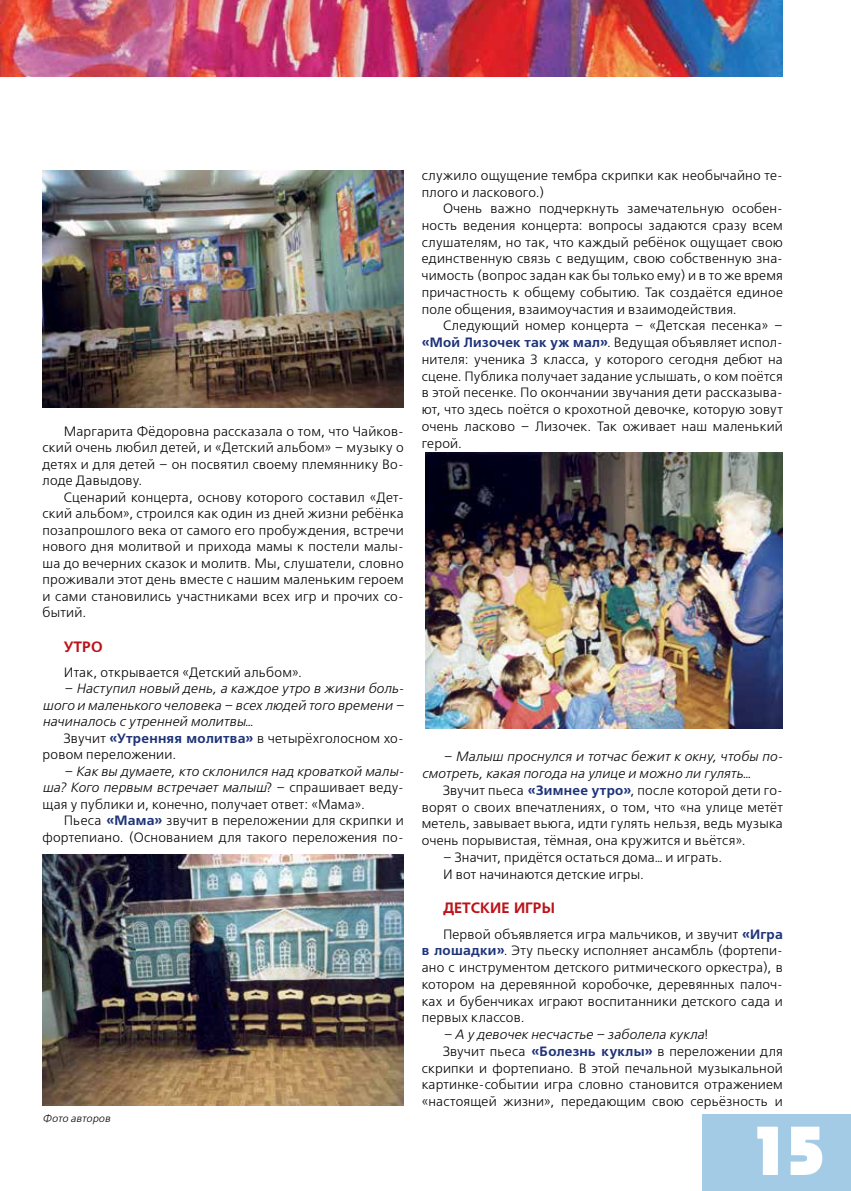
<style>
.page{position:relative;width:851px;height:1191px;background:#fff}
.page>*{position:absolute;margin:0;border:0;box-sizing:border-box;transform-origin:0 0}
.t1{font:800 69px "Bauhaus C";color:#fff}
.t2{font:700 15px "Free Set C";color:#ba141a}
.t3{font:13.5px/16.8px "Free Set C";letter-spacing:.015em;color:#000;text-align:justify}
.t4{font:italic 13.5px/16.5px "Free Set C";letter-spacing:.015em;color:#000;text-align:justify}
.t5{font:italic 10.5px "Free Set C";letter-spacing:.02em;color:#000}
.s1{font-weight:700;color:#1e3379}
.s2{font-style:normal}
</style>
<div class="page">
<div style="left:702px;top:1114px;width:148px;height:77px;background:#a4cbe6"></div>
<img style="left:0;top:0;width:782px;height:77px">
<img style="left:425px;top:453px;width:357px;height:275px">
<img style="left:43px;top:170px;width:360px;height:237px">
<img style="left:43px;top:854px;width:360px;height:252px">
<p class="t3" style="left:43px;top:423px;width:362px;text-indent:21px">Маргарита Фёдоровна рассказала о том, что Чайков&shy;ский очень любил детей, и «Детский альбом» – музыку о детях и для детей – он посвятил своему племяннику Во&shy;лоде Давыдову.</p>
<p class="t3" style="left:43px;top:489px;width:362px;text-indent:21px">Сценарий концерта, основу которого составил «Дет&shy;ский альбом», строился как один из дней жизни ребёнка позапрошлого века от самого его пробуждения, встречи нового дня молитвой и прихода мамы к постели малы&shy;ша до вечерних сказок и молитв. Мы, слушатели, словно проживали этот день вместе с нашим маленьким героем и сами становились участниками всех игр и прочих со&shy;бытий.</p>
<p class="t2" style="left:64px;top:638px;width:40px">УТРО</p>
<p class="t3" style="left:64px;top:664px;width:240px">Итак, открывается «Детский альбом».</p>
<p class="t4" style="left:43px;top:681px;width:362px;text-indent:21px">– Наступил новый день, а каждое утро в жизни боль&shy;шого и маленького человека – всех людей того времени – начиналось с утренней молитвы…</p>
<p class="t3" style="left:43px;top:730px;width:362px;text-indent:21px">Звучит <span class="s1">«Утренняя молитва»</span> в четырёхголосном хо&shy;ровом переложении.</p>
<p class="t4" style="left:43px;top:763px;width:362px;text-indent:21px">– Как вы думаете, кто склонился над кроваткой малы&shy;ша? Кого первым встречает малыш<span class="s2">? – спрашивает веду&shy;щая у публики и, конечно, получает ответ: «Мама».</span></p>
<p class="t3" style="left:43px;top:813px;width:362px;text-align:right">Пьеса <span class="s1">«Мама»</span> звучит в переложении для скрипки и фортепиано. (Основанием для такого переложения по-</p>
<p class="t5" style="left:43px;top:1112px;width:69px">Фото авторов</p>
<p class="t3" style="left:421px;top:167px;width:362px">служило ощущение тембра скрипки как необычайно те&shy;плого и ласкового.)</p>
<p class="t3" style="left:421px;top:201px;width:362px;text-indent:21px">Очень важно подчеркнуть замечательную особен&shy;ность ведения концерта: вопросы задаются сразу всем слушателям, но так, что каждый ребёнок ощущает свою единственную связь с ведущим, свою собственную зна&shy;чимость (вопрос задан как бы только ему) и в то же время причастность к общему событию. Так создаётся единое поле общения, взаимоучастия и взаимодействия.</p>
<p class="t3" style="left:421px;top:318px;width:362px;text-indent:21px">Следующий номер концерта – «Детская песенка» – <span class="s1">«Мой Лизочек так уж мал»</span>. Ведущая объявляет испол&shy;нителя: ученика 3 класса, у которого сегодня дебют на сцене. Публика получает задание услышать, о ком поётся в этой песенке. По окончании звучания дети рассказыва&shy;ют, что здесь поётся о крохотной девочке, которую зовут очень ласково – Лизочек. Так оживает наш маленький герой.</p>
<p class="t4" style="left:421px;top:749px;width:362px;text-indent:21px">– Малыш проснулся и тотчас бежит к окну, чтобы по&shy;смотреть, какая погода на улице и можно ли гулять…</p>
<p class="t3" style="left:421px;top:782px;width:362px;text-indent:21px">Звучит пьеса <span class="s1">«Зимнее утро»</span>, после которой дети го&shy;ворят о своих впечатлениях, о том, что «на улице метёт метель, завывает вьюга, идти гулять нельзя, ведь музыка очень порывистая, тёмная, она кружится и вьётся».</p>
<p class="t3" style="left:443px;top:849px;width:281px">– Значит, придётся остаться дома… и играть.<br>И вот начинаются детские игры.</p>
<p class="t2" style="left:443px;top:899px;width:113px">ДЕТСКИЕ ИГРЫ</p>
<p class="t3" style="left:421px;top:926px;width:362px;text-indent:21px">Первой объявляется игра мальчиков, и звучит <span class="s1">«Игра в лошадки»</span>. Эту пьеску исполняет ансамбль (фортепи&shy;ано с инструментом детского ритмического оркестра), в котором на деревянной коробочке, деревянных палоч&shy;ках и бубенчиках играют воспитанники детского сада и первых классов.</p>
<p class="t4" style="left:443px;top:1026px;width:267px">– А у девочек несчастье – заболела кукла<span class="s2">!</span></p>
<p class="t3" style="left:443px;top:1043px;width:341px">Звучит пьеса <span class="s1">«Болезнь куклы»</span> в переложении для</p>
<p class="t3" style="left:421px;top:1060px;width:362px">скрипки и фортепиано. В этой печальной музыкальной</p>
<p class="t3" style="left:421px;top:1076px;width:362px">картинке-событии игра словно становится отражением</p>
<p class="t3" style="left:421px;top:1093px;width:362px">«настоящей жизни», передающим свою серьёзность и</p>
<h1 class="t1" style="left:747px;top:1109px;width:80px">15</h1>
</div>
